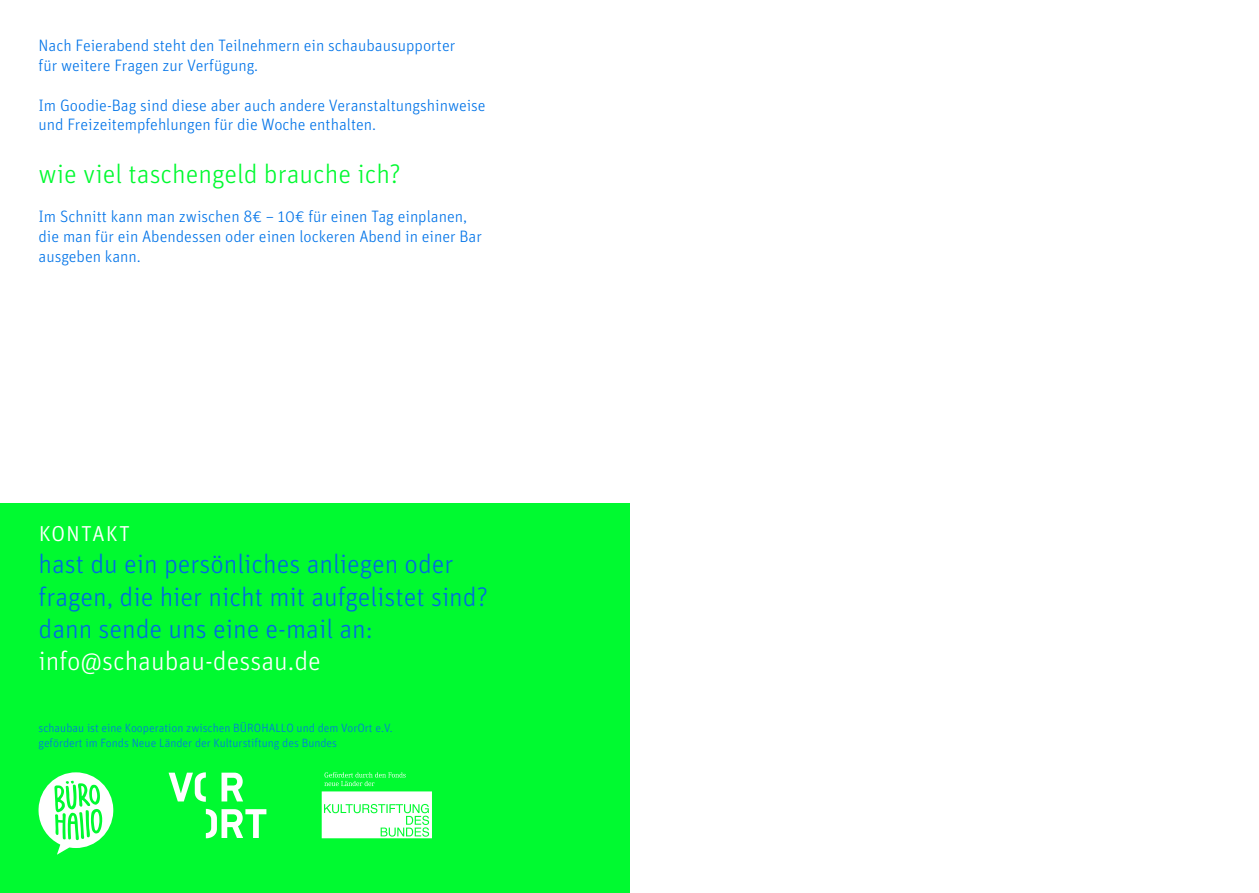
<style>
.page{position:relative;width:1259px;height:893px;background:#fff}
.page>*{position:absolute;margin:0;border:0;box-sizing:border-box;transform-origin:0 0}
.t1{font:300 27px/32.4px "Unit Pro";color:#0068e3}
.t2{font:300 27px "Unit Pro";color:#fff}
.t3{font:300 27px "Unit Pro";color:#00fa30}
.t4{font:300 16.5px/19.8px "Unit Pro";color:#0073e8}
.t5{font:300 12px/14.4px "Unit Pro";color:#0073e8}
</style>
<div class="page">
<div style="left:0;top:504px;width:629px;height:389px;background:#00fa30"></div>
<svg style="left:39px;top:772px;width:74px;height:83px"></svg>
<svg style="left:169px;top:772px;width:97px;height:66px"></svg>
<svg style="left:322px;top:772px;width:110px;height:66px"></svg>
<p class="t4" style="left:39px;top:35px;width:418px">Nach Feierabend steht den Teilnehmern ein schaubausupporter für weitere Fragen zur Verfügung.</p>
<p class="t4" style="left:39px;top:95px;width:449px">Im Goodie-Bag sind diese aber auch andere Veranstaltungshinweise und Freizeitempfehlungen für die Woche enthalten.</p>
<h1 class="t3" style="left:39px;top:157px;width:364px">wie viel taschengeld brauche ich?</h1>
<p class="t4" style="left:39px;top:206px;width:445px">Im Schnitt kann man zwischen 8€ – 10€ für einen Tag einplanen, die man für ein Abendessen oder einen lockeren Abend in einer Bar ausgeben kann.</p>
<h1 class="t2" style="left:39px;top:515px;width:94px">kontakt</h1>
<h1 class="t1" style="left:39px;top:547px;width:451px">hast du ein persönliches anliegen oder fragen, die hier nicht mit aufgelistet sind? dann sende uns eine e-mail an:</h1>
<h1 class="t2" style="left:39px;top:645px;width:284px">info@schaubau-dessau.de</h1>
<p class="t5" style="left:39px;top:721px;width:355px">schaubau ist eine Kooperation zwischen BÜROHALLO und dem VorOrt e.V. gefördert im Fonds Neue Länder der Kulturstiftung des Bundes</p>
</div>
